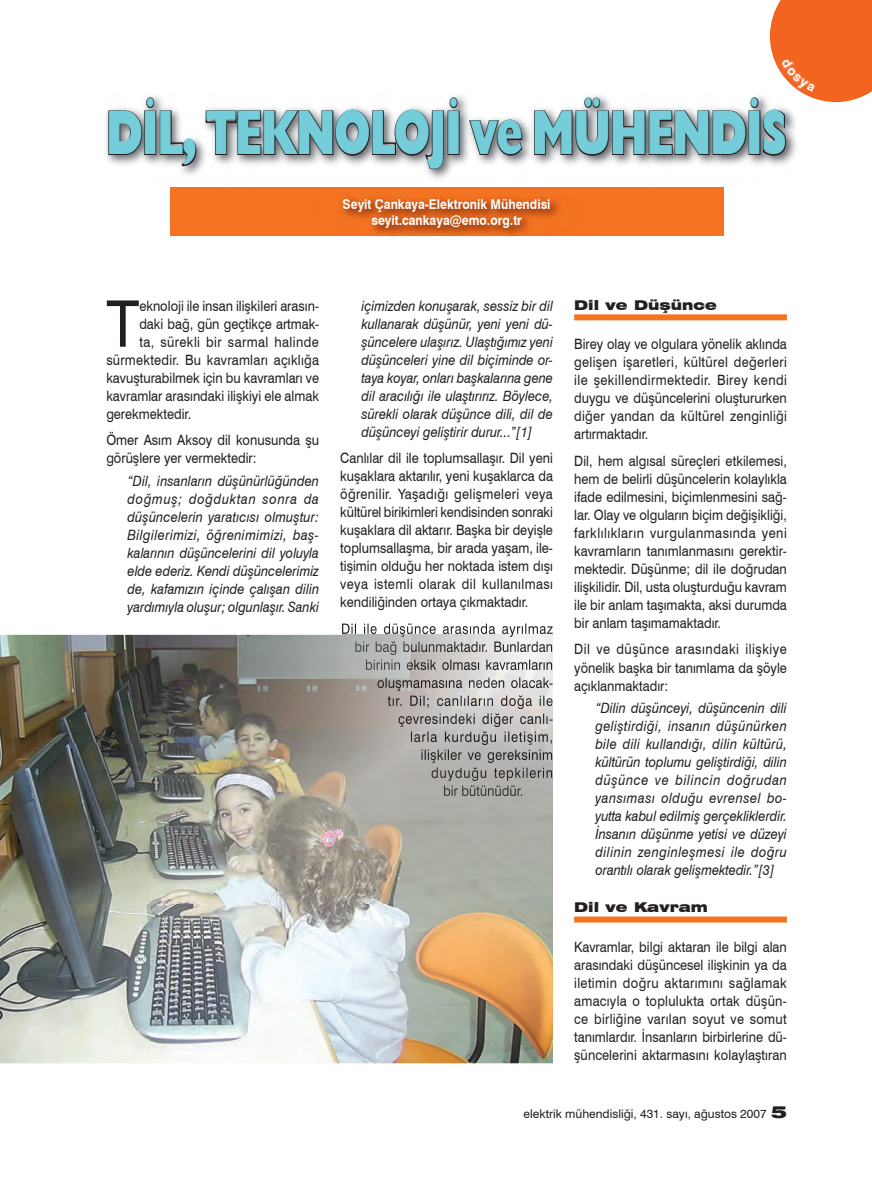
<style>
.page{position:relative;width:872px;height:1191px;background:#fff}
.page>*{position:absolute;margin:0;border:0;box-sizing:border-box;transform-origin:0 0}
.t1{font:64.2px "Swiss 721 BT";color:#231f20;scale:.9 1}
.t2{font:800 63px "Humanist 521 BT";letter-spacing:-.015em;color:#74cdd9;scale:.7 1}
.t3{font:14.25px/18px "Swiss 721 BT";color:#231f20;text-align:justify;scale:.9 1}
.t4{font:italic 14.25px/18px "Swiss 721 BT";color:#231f20;text-align:justify;scale:.9 1}
.t5{font:14.25px "Swiss 721 BT";letter-spacing:.02em;color:#231f20;scale:.9 1}
.t6{font:14.25px "Swiss 721 BT";letter-spacing:.03em;color:#231f20;scale:.9 1}
.t7{font:700 13.5px/16.2px "Swiss 721 BT";color:#fff;text-align:center;scale:.9 1}
.t8{font:900 expanded 13.5px "Swiss 721 BT";color:#231f20}
.t9{font:12px "Swiss 721 BT";color:#231f20}
.s1{font-weight:900;font-stretch:expanded;font-size:16.5px}
</style>
<div class="page">
<img style="left:106px;top:95px;width:688px;height:142px">
<img style="left:170px;top:187px;width:553px;height:48px">
<svg style="left:108px;top:96px;width:89px;height:71px"></svg>
<svg style="left:205px;top:96px;width:255px;height:74px"></svg>
<svg style="left:468px;top:119px;width:55px;height:37px;background:#8b8b8e"></svg>
<div style="left:574px;top:314px;width:213px;height:6px;background:#f47321"></div>
<div style="left:574px;top:916px;width:213px;height:6px;background:#f47321"></div>
<svg style="left:342px;top:623px;width:211px;height:12px"></svg>
<img style="left:0;top:635px;width:553px;height:428px">
<img style="left:342px;top:635px;width:211px;height:2px">
<img style="left:355px;top:641px;width:198px;height:14px">
<img style="left:366px;top:659px;width:187px;height:11px">
<img style="left:377px;top:677px;width:175px;height:14px">
<img style="left:387px;top:695px;width:166px;height:14px">
<img style="left:398px;top:713px;width:154px;height:14px">
<img style="left:411px;top:731px;width:142px;height:14px">
<img style="left:421px;top:749px;width:132px;height:14px">
<img style="left:431px;top:767px;width:122px;height:14px">
<img style="left:444px;top:785px;width:79px;height:11px">
<svg style="left:533px;top:0;width:339px;height:156px"></svg>
<h2 class="t2" style="left:106px;top:93px;width:973px">DİL, TEKNOLOJİ ve MÜHENDİS</h2>
<p class="t7" style="left:342px;top:196px;width:233px">Seyit Çankaya-Elektronik Mühendisi seyit.cankaya@emo.org.tr</p>
<h1 class="t1" style="left:106px;top:285px;width:38px">T</h1>
<p class="t3" style="left:139px;top:296px;width:201px">eknoloji ile insan ilişkileri arasın-</p>
<p class="t3" style="left:139px;top:314px;width:201px">daki bağ, gün geçtikçe artmak-</p>
<p class="t6" style="left:139px;top:333px;width:201px">ta, sürekli bir sarmal halinde</p>
<p class="t5" style="left:106px;top:351px;width:238px">sürmektedir. Bu kavramları açıklığa</p>
<p class="t3" style="left:106px;top:368px;width:238px">kavuşturabilmek için bu kavramları ve</p>
<p class="t3" style="left:106px;top:386px;width:238px">kavramlar arasındaki ilişkiyi ele almak</p>
<p class="t3" style="left:106px;top:404px;width:96px">gerekmektedir.</p>
<p class="t3" style="left:106px;top:431px;width:238px">Ömer Asım Aksoy dil konusunda şu görüşlere yer vermektedir:</p>
<p class="t4" style="left:128px;top:471px;width:214px">“Dil, insanların düşünürlüğünden doğmuş; doğduktan sonra da düşüncelerin yaratıcısı olmuştur:<br>Bilgilerimizi, öğrenimimizi, baş&shy;kalarının düşüncelerini dil yoluyla elde ederiz. Kendi düşüncelerimiz de, kafamızın içinde çalışan dilin yardımıyla oluşur; olgunlaşır. Sanki</p>
<p class="t4" style="left:361px;top:296px;width:214px">içimizden konuşarak, sessiz bir dil kullanarak düşünür, yeni yeni dü&shy;şüncelere ulaşırız. Ulaştığımız yeni düşünceleri yine dil biçiminde or&shy;taya koyar, onları başkalarına gene dil aracılığı ile ulaştırırız. Böylece, sürekli olarak düşünce dili, dil de düşünceyi geliştirir durur...”[1]</p>
<p class="t3" style="left:340px;top:449px;width:238px">Canlılar dil ile toplumsallaşır. Dil yeni kuşaklara aktarılır, yeni kuşaklarca da öğrenilir. Yaşadığı gelişmeleri veya kültürel birikimleri kendisinden sonraki kuşaklara dil aktarır. Başka bir deyişle toplumsallaşma, bir arada yaşam, ile&shy;tişimin olduğu her noktada istem dışı veya istemli olarak dil kullanılması kendiliğinden ortaya çıkmaktadır.</p>
<p class="t8" style="left:574px;top:297px;width:144px">Dil ve Düşünce</p>
<p class="t3" style="left:574px;top:335px;width:238px">Birey olay ve olgulara yönelik aklında gelişen işaretleri, kültürel değerleri ile şekillendirmektedir. Birey kendi duygu ve düşüncelerini oluştururken diğer yandan da kültürel zenginliği artırmaktadır.</p>
<p class="t3" style="left:574px;top:452px;width:238px">Dil, hem algısal süreçleri etkilemesi, hem de belirli düşüncelerin kolaylıkla ifade edilmesini, biçimlenmesini sağ&shy;lar. Olay ve olguların biçim değişikliği, farklılıkların vurgulanmasında yeni kavramların tanımlanmasını gerektir&shy;mektedir. Düşünme; dil ile doğrudan ilişkilidir. Dil, usta oluşturduğu kavram ile bir anlam taşımakta, aksi durumda bir anlam taşımamaktadır.</p>
<p class="t3" style="left:574px;top:640px;width:238px">Dil ve düşünce arasındaki ilişkiye yönelik başka bir tanımlama da şöyle açıklanmaktadır:</p>
<p class="t4" style="left:595px;top:698px;width:214px">“Dilin düşünceyi, düşüncenin dili geliştirdiği, insanın düşünürken bile dili kullandığı, dilin kültürü, kültürün toplumu geliştirdiği, dilin düşünce ve bilincin doğrudan yansıması olduğu evrensel bo&shy;yutta kabul edilmiş gerçekliklerdir.<br>İnsanın düşünme yetisi ve düzeyi dilinin zenginleşmesi ile doğru orantılı olarak gelişmektedir.”[3]</p>
<p class="t8" style="left:574px;top:899px;width:135px">Dil ve Kavram</p>
<p class="t3" style="left:574px;top:937px;width:238px">Kavramlar, bilgi aktaran ile bilgi alan arasındaki düşüncesel ilişkinin ya da iletimin doğru aktarımını sağlamak amacıyla o toplulukta ortak düşün&shy;ce birliğine varılan soyut ve somut tanımlardır. İnsanların birbirlerine dü&shy;şüncelerini aktarmasını kolaylaştıran</p>
<p class="t9" style="left:523px;top:1106px;width:265px">elektrik mühendisliği, 431. sayı, ağustos 2007 <span class="s1">5</span></p>
</div>
